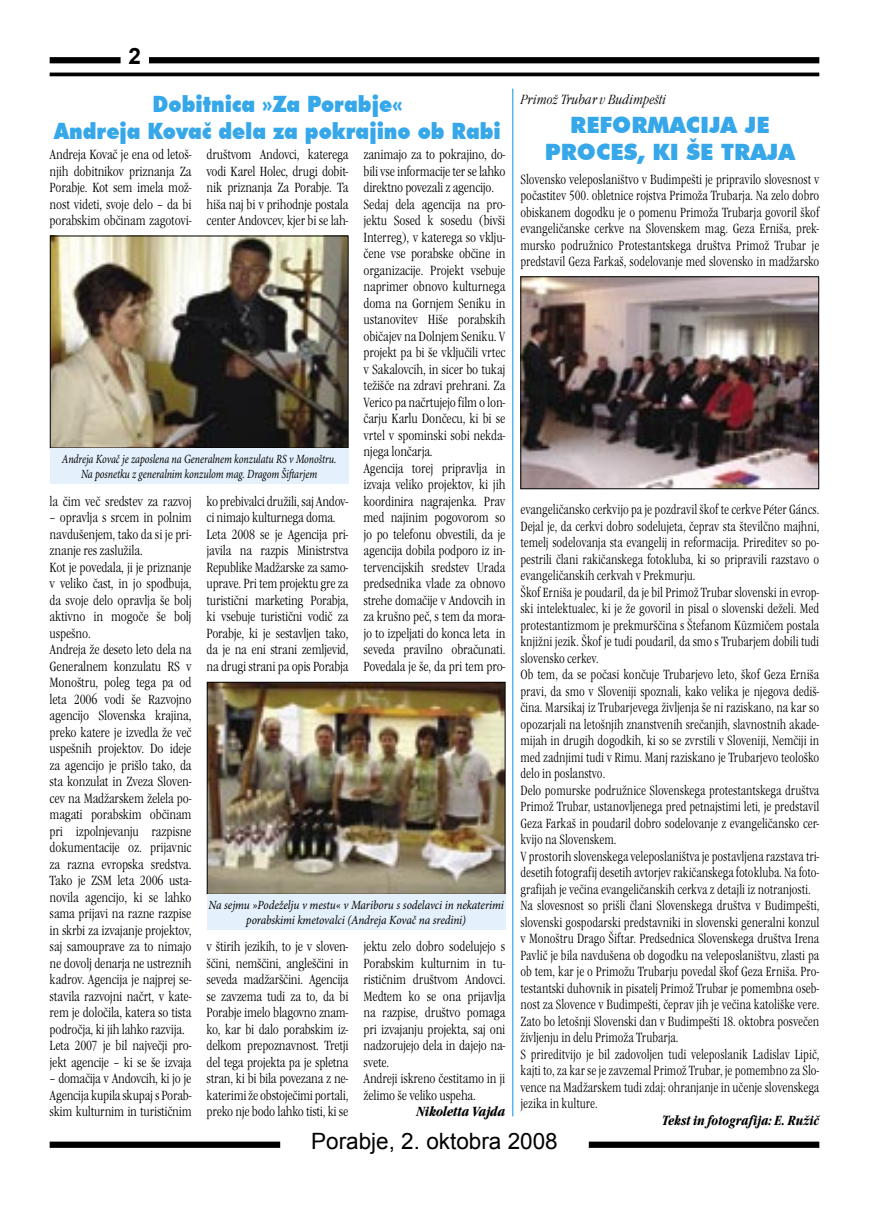
<style>
.page{position:relative;width:869px;height:1205px;background:#fff}
.page>*{position:absolute;margin:0;border:0;box-sizing:border-box;transform-origin:0 0}
.t1{font:900 22.5px/27px "Futura BT";color:#36a7e9;text-align:center;scale:.9 1}
.t2{font:900 22.5px/27px "Futura BT";color:#36a7e9;text-align:center}
.t3{font:22.5px "Arial";color:#000}
.t4{font:700 22.5px "Arial";color:#000}
.t5{font:13.75px/16.5px "Garamond Itc TEE Ligh Cond";letter-spacing:-.01em;color:#000;text-align:justify}
.t6{font:13.75px/16.5px "Garamond Itc TEE Ligh Cond";letter-spacing:-.01em;color:#000;text-align:justify;scale:.95 1}
.t7{font:italic 700 condensed 13.75px "Garamond Itc TEE";letter-spacing:-.01em;color:#000;scale:.95 1}
.t8{font:13.75px "Garamond Itc TEE Ligh Cond Ital";color:#000}
.t9{font:italic 700 condensed 13.75px "Garamond Itc TEE";letter-spacing:-.01em;color:#000}
.t10{font:italic 12.5px/15px "Minion Pro";letter-spacing:-.005em;color:#000;text-align:center;scale:.8 1}
.t11{font:italic 12.5px/15px "Minion Pro";letter-spacing:-.005em;color:#000;text-align:center;scale:.9 1}
</style>
<div class="page">
<div style="left:50px;top:1141px;width:230px;height:7px;background:#000"></div>
<div style="left:588px;top:1141px;width:231px;height:7px;background:#000"></div>
<hr style="left:50px;top:73px;width:769px;height:3px;background:#000">
<div style="left:50px;top:57px;width:70px;height:6px;background:#000"></div>
<div style="left:149px;top:57px;width:670px;height:6px;background:#000"></div>
<img style="left:522px;top:278px;width:294px;height:209px">
<div style="left:520px;top:276px;width:298px;height:213px;border:1px solid #000"></div>
<hr style="left:512px;top:89px;width:1px;height:1027px;background:#36a7e9">
<img style="left:52px;top:238px;width:294px;height:208px">
<div style="left:50px;top:236px;width:298px;height:212px;border:1px solid #000"></div>
<div style="left:50px;top:448px;width:298px;height:36px;background:#e4f0fb"></div>
<img style="left:209px;top:684px;width:294px;height:208px">
<div style="left:207px;top:682px;width:298px;height:212px;border:1px solid #000"></div>
<div style="left:207px;top:894px;width:298px;height:36px;background:#e4f0fb"></div>
<h1 class="t4" style="left:128px;top:41px;width:14px">2</h1>
<h1 class="t1" style="left:54px;top:90px;width:497px">Dobitnica »Za Porabje«<br>Andreja Kovač dela za pokrajino ob Rabi</h1>
<p class="t5" style="left:206px;top:146px;width:143px">društvom Andovci, katerega vodi Karel Holec, drugi dobit&shy;nik priznanja Za Porabje. Ta hiša naj bi v prihodnje postala center Andovcev, kjer bi se lah-</p>
<p class="t5" style="left:363px;top:146px;width:143px;text-align:left">zanimajo za to pokrajino, do&shy;bili vse informacije ter se lahko direktno povezali z agencijo.<br>Sedaj dela agencija na pro&shy;jektu Sosed k sosedu (bivši<br>Interreg), v katerega so vklju&shy;čene vse porabske občine in organizacije. Projekt vsebuje naprimer obnovo kulturnega doma na Gornjem Seniku in ustanovitev Hiše porabskih običajev na Dolnjem Seniku. V projekt pa bi še vključili vrtec v Sakalovcih, in sicer bo tukaj težišče na zdravi prehrani. Za<br>Verico pa načrtujejo film o lon&shy;čarju Karlu Dončecu, ki bi se vrtel v spominski sobi nekda&shy;njega lončarja.<br>Agencija torej pripravlja in izvaja veliko projektov, ki jih koordinira nagrajenka. Prav med najinim pogovorom so jo po telefonu obvestili, da je agencija dobila podporo iz in&shy;tervencijskih sredstev Urada predsednika vlade za obnovo strehe domačije v Andovcih in za krušno peč, s tem da mora&shy;jo to izpeljati do konca leta in seveda pravilno obračunati.<br>Povedala je še, da pri tem pro-</p>
<p class="t5" style="left:50px;top:146px;width:143px">Andreja Kovač je ena od letoš&shy;njih dobitnikov priznanja Za Porabje. Kot sem imela mož&shy;nost videti, svoje delo – da bi porabskim občinam zagotovi-</p>
<p class="t10" style="left:62px;top:452px;width:344px">Andreja Kovač je zaposlena na Generalnem konzulatu RS v Monoštru.<br>Na posnetku z generalnim konzulom mag. Dragom Šiftarjem</p>
<p class="t5" style="left:206px;top:493px;width:143px;text-align:left">ko prebivalci družili, saj Andov&shy;ci nimajo kulturnega doma.<br>Leta 2008 se je Agencija pri&shy;javila na razpis Ministrstva<br>Republike Madžarske za samo&shy;uprave. Pri tem projektu gre za turistični marketing Porabja, ki vsebuje turistični vodič za<br>Porabje, ki je sestavljen tako, da je na eni strani zemljevid, na drugi strani pa opis Porabja</p>
<p class="t5" style="left:50px;top:493px;width:143px">la čim več sredstev za razvoj</p>
<p class="t5" style="left:50px;top:509px;width:143px;text-align:left">– opravlja s srcem in polnim navdušenjem, tako da si je pri&shy;znanje res zaslužila.<br>Kot je povedala, ji je priznanje v veliko čast, in jo spodbuja, da svoje delo opravlja še bolj aktivno in mogoče še bolj uspešno.<br>Andreja že deseto leto dela na<br>Generalnem konzulatu RS v<br>Monoštru, poleg tega pa od leta 2006 vodi še Razvojno agencijo Slovenska krajina, preko katere je izvedla že več uspešnih projektov. Do ideje za agencijo je prišlo tako, da sta konzulat in Zveza Sloven&shy;cev na Madžarskem želela po&shy;magati porabskim občinam pri izpolnjevanju razpisne dokumentacije oz. prijavnic za razna evropska sredstva.<br>Tako je ZSM leta 2006 usta&shy;novila agencijo, ki se lahko sama prijavi na razne razpise in skrbi za izvajanje projektov, saj samouprave za to nimajo ne dovolj denarja ne ustreznih kadrov. Agencija je najprej se&shy;stavila razvojni načrt, v kate&shy;rem je določila, katera so tista področja, ki jih lahko razvija.<br>Leta 2007 je bil največji pro&shy;jekt agencije – ki se še izvaja</p>
<p class="t5" style="left:50px;top:1070px;width:143px">– domačija v Andovcih, ki jo je Agencija kupila skupaj s Porab&shy;skim kulturnim in turističnim</p>
<p class="t11" style="left:208px;top:898px;width:329px">Na sejmu »Podeželju v mestu« v Mariboru s sodelavci in nekaterimi porabskimi kmetovalci (Andreja Kovač na sredini)</p>
<p class="t5" style="left:363px;top:938px;width:143px;text-align:left">jektu zelo dobro sodelujejo s<br>Porabskim kulturnim in tu&shy;rističnim društvom Andovci.<br>Medtem ko se ona prijavlja na razpise, društvo pomaga pri izvajanju projekta, saj oni nadzorujejo dela in dajejo na&shy;svete.<br>Andreji iskreno čestitamo in ji želimo še veliko uspeha.</p>
<p class="t9" style="left:416px;top:1104px;width:90px">Nikoletta Vajda</p>
<p class="t5" style="left:206px;top:938px;width:143px">v štirih jezikih, to je v sloven&shy;ščini, nemščini, angleščini in seveda madžarščini. Agencija se zavzema tudi za to, da bi Porabje imelo blagovno znam&shy;ko, kar bi dalo porabskim iz&shy;delkom prepoznavnost. Tretji del tega projekta pa je spletna stran, ki bi bila povezana z ne&shy;katerimi že obstoječimi portali, preko nje bodo lahko tisti, ki se</p>
<p class="t8" style="left:520px;top:92px;width:147px">Primož Trubar v Budimpešti</p>
<h1 class="t2" style="left:544px;top:112px;width:251px">REFORMACIJA JE<br>PROCES, KI ŠE TRAJA</h1>
<p class="t6" style="left:520px;top:171px;width:316px">Slovensko veleposlaništvo v Budimpešti je pripravilo slovesnost v počastitev 500. obletnice rojstva Primoža Trubarja. Na zelo dobro obiskanem dogodku je o pomenu Primoža Trubarja govoril škof evangeličanske cerkve na Slovenskem mag. Geza Erniša, prek&shy;mursko podružnico Protestantskega društva Primož Trubar je predstavil Geza Farkaš, sodelovanje med slovensko in madžarsko</p>
<p class="t6" style="left:520px;top:501px;width:316px;text-align:left">evangeličansko cerkvijo pa je pozdravil škof te cerkve Péter Gáncs.<br>Dejal je, da cerkvi dobro sodelujeta, čeprav sta številčno majhni, temelj sodelovanja sta evangelij in reformacija. Prireditev so po&shy;pestrili člani rakičanskega fotokluba, ki so pripravili razstavo o evangeličanskih cerkvah v Prekmurju.<br>Škof Erniša je poudaril, da je bil Primož Trubar slovenski in evrop&shy;ski intelektualec, ki je že govoril in pisal o slovenski deželi. Med protestantizmom je prekmurščina s Štefanom Küzmičem postala knjižni jezik. Škof je tudi poudaril, da smo s Trubarjem dobili tudi slovensko cerkev.<br>Ob tem, da se počasi končuje Trubarjevo leto, škof Geza Erniša pravi, da smo v Sloveniji spoznali, kako velika je njegova dediš&shy;čina. Marsikaj iz Trubarjevega življenja še ni raziskano, na kar so opozarjali na letošnjih znanstvenih srečanjih, slavnostnih akade&shy;mijah in drugih dogodkih, ki so se zvrstili v Sloveniji, Nemčiji in med zadnjimi tudi v Rimu. Manj raziskano je Trubarjevo teološko delo in poslanstvo.<br>Delo pomurske podružnice Slovenskega protestantskega društva Primož Trubar, ustanovljenega pred petnajstimi leti, je predstavil Geza Farkaš in poudaril dobro sodelovanje z evangeličansko cer&shy;kvijo na Slovenskem.<br>V prostorih slovenskega veleposlaništva je postavljena razstava tri&shy;desetih fotografij desetih avtorjev rakičanskega fotokluba. Na foto&shy;grafijah je večina evangeličanskih cerkva z detajli iz notranjosti.<br>Na slovesnost so prišli člani Slovenskega društva v Budimpešti, slovenski gospodarski predstavniki in slovenski generalni konzul v Monoštru Drago Šiftar. Predsednica Slovenskega društva Irena Pavlič je bila navdušena ob dogodku na veleposlaništvu, zlasti pa ob tem, kar je o Primožu Trubarju povedal škof Geza Erniša. Pro&shy;testantski duhovnik in pisatelj Primož Trubar je pomembna oseb&shy;nost za Slovence v Budimpešti, čeprav jih je večina katoliške vere.<br>Zato bo letošnji Slovenski dan v Budimpešti 18. oktobra posvečen življenju in delu Primoža Trubarja.<br>S prireditvijo je bil zadovoljen tudi veleposlanik Ladislav Lipič, kajti to, za kar se je zavzemal Primož Trubar, je pomembno za Slo&shy;vence na Madžarskem tudi zdaj: ohranjanje in učenje slovenskega jezika in kulture.</p>
<p class="t7" style="left:661px;top:1112px;width:167px">Tekst in fotografija: E. Ružič</p>
<h1 class="t3" style="left:311px;top:1126px;width:248px">Porabje, 2. oktobra 2008</h1>
</div>
